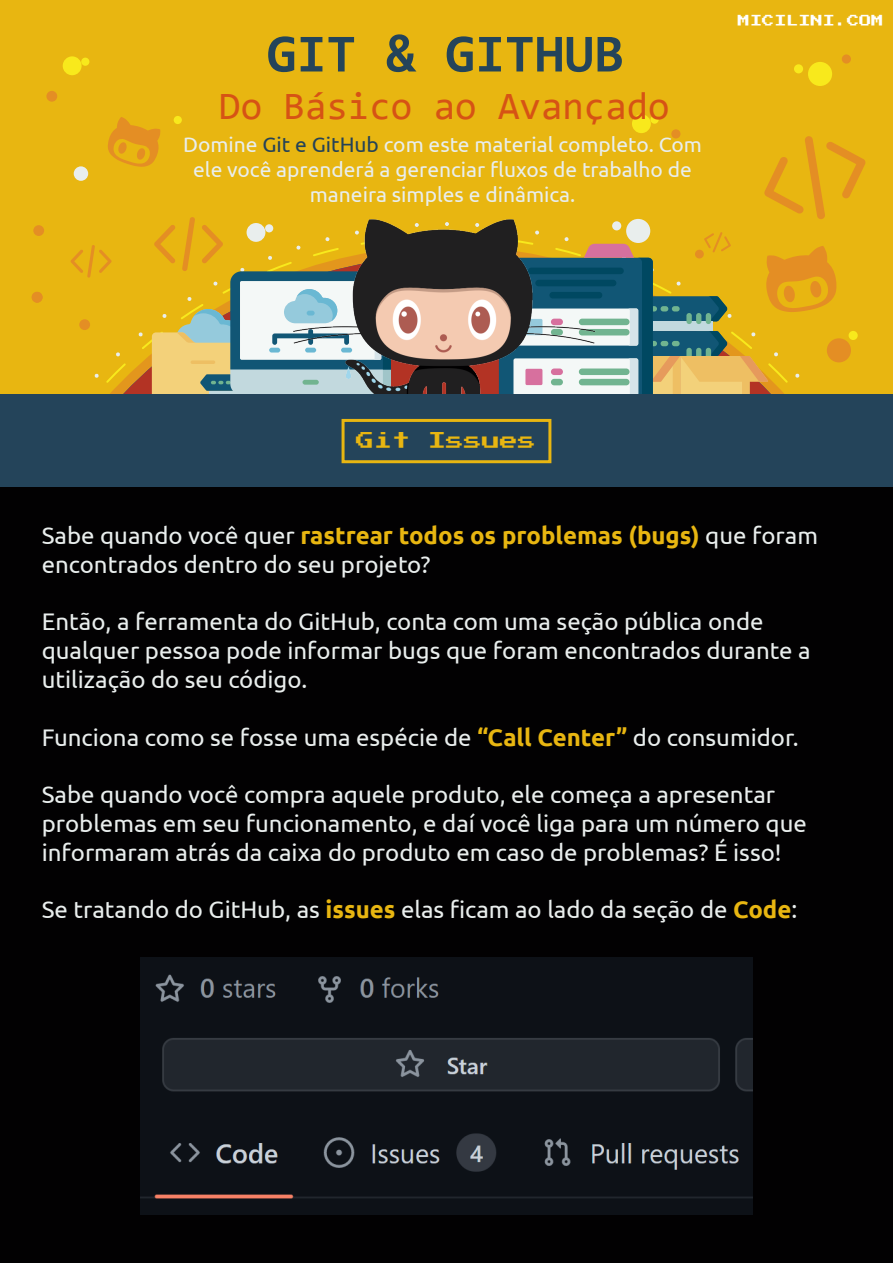
<style>
.page{position:relative;width:893px;height:1263px;background:#fff}
.page>*{position:absolute;margin:0;border:0;box-sizing:border-box;transform-origin:0 0}
.t1{font:700 54.15px "Consolas";color:#24445a}
.t2{font:39px "Consolas";color:#d65315}
.t3{font:24px/28.8px "Ubuntu";color:#e9eeed}
.t4{font:21px/25.2px "Ubuntu";color:#e9eeed;text-align:center}
.t5{font:18px "Press Start 2 P";color:#e8b611}
.t6{font:12.15px "Press Start 2 P";color:#fff}
.s1{color:#244258}
.s2{font-weight:700;color:#e8b611}
</style>
<div class="page">
<div style="left:0;top:0;width:893px;height:408px;background:#e8b611"></div>
<svg style="left:94px;top:373px;width:5px;height:5px"></svg>
<svg style="left:107px;top:352px;width:31px;height:42px"></svg>
<div style="left:808px;top:62px;width:24px;height:24px;background:#f8e91c;border-radius:50%"></div>
<div style="left:32px;top:292px;width:11px;height:11px;background:#e48e24;border-radius:50%"></div>
<div style="left:79px;top:319px;width:11px;height:11px;background:#e48e24;border-radius:50%"></div>
<div style="left:46px;top:91px;width:11px;height:11px;background:#e48e24;border-radius:50%"></div>
<div style="left:33px;top:225px;width:11px;height:11px;background:#e48e24;border-radius:50%"></div>
<div style="left:81px;top:58px;width:8px;height:8px;background:#f8e91c;border-radius:50%"></div>
<div style="left:794px;top:64px;width:9px;height:9px;background:#f8e91c;border-radius:50%"></div>
<div style="left:626px;top:219px;width:24px;height:24px;background:#e9eeed;border-radius:50%"></div>
<div style="left:612px;top:221px;width:9px;height:9px;background:#e9eeed;border-radius:50%"></div>
<div style="left:842px;top:54px;width:9px;height:10px;background:#e48e24;border-radius:50%"></div>
<div style="left:671px;top:129px;width:9px;height:9px;background:#e48e24;border-radius:50%"></div>
<div style="left:827px;top:338px;width:24px;height:24px;background:#e48e24;border-radius:50%"></div>
<div style="left:849px;top:331px;width:9px;height:9px;background:#f8e91c;border-radius:50%"></div>
<div style="left:74px;top:166px;width:14px;height:15px;background:#e9eeed;border-radius:50%"></div>
<div style="left:174px;top:116px;width:8px;height:8px;background:#f8e91c;border-radius:50%"></div>
<div style="left:63px;top:56px;width:19px;height:19px;background:#f8e91c;border-radius:50%"></div>
<div style="left:650px;top:116px;width:9px;height:8px;background:#f8e91c;border-radius:50%"></div>
<div style="left:632px;top:114px;width:19px;height:19px;background:#f8e91c;border-radius:50%"></div>
<svg style="left:70px;top:245px;width:42px;height:33px"></svg>
<svg style="left:764px;top:136px;width:102px;height:83px"></svg>
<svg style="left:108px;top:117px;width:52px;height:50px"></svg>
<svg style="left:605px;top:232px;width:232px;height:162px"></svg>
<div style="left:528px;top:268px;width:96px;height:6px;background:#004861;border-radius:3px"></div>
<div style="left:535px;top:280px;width:81px;height:6px;background:#004861;border-radius:3px"></div>
<svg style="left:138px;top:217px;width:146px;height:177px"></svg>
<img style="left:284px;top:219px;width:321px;height:175px">
<div style="left:0;top:394px;width:893px;height:95px;background:#24445a"></div>
<div style="left:342px;top:419px;width:209px;height:44px;border:3px solid #e8b611"></div>
<div style="left:0;top:487px;width:893px;height:776px;background:#020102"></div>
<img style="left:140px;top:958px;width:613px;height:256px">
<h1 class="t1" style="left:267px;top:19px;width:358px">GIT &amp; GITHUB</h1>
<h2 class="t2" style="left:219px;top:80px;width:452px">Do Básico ao Avançado</h2>
<p class="t4" style="left:183px;top:131px;width:520px">Domine <span class="s1">Git e GitHub</span> com este material completo. Com ele você aprenderá a gerenciar fluxos de trabalho de maneira simples e dinâmica.</p>
<p class="t6" style="left:738px;top:14px;width:147px">MICILINI.COM</p>
<p class="t5" style="left:356px;top:432px;width:182px">Git Issues</p>
<p class="t3" style="left:42px;top:520px;width:778px">Sabe quando você quer <span class="s2">rastrear todos os problemas (bugs)</span> que foram encontrados dentro do seu projeto?</p>
<p class="t3" style="left:42px;top:607px;width:770px">Então, a ferramenta do GitHub, conta com uma seção pública onde qualquer pessoa pode informar bugs que foram encontrados durante a utilização do seu código.</p>
<p class="t3" style="left:42px;top:722px;width:759px">Funciona como se fosse uma espécie de <span class="s2">“Call Center”</span> do consumidor.</p>
<p class="t3" style="left:42px;top:779px;width:767px">Sabe quando você compra aquele produto, ele começa a apresentar problemas em seu funcionamento, e daí você liga para um número que informaram atrás da caixa do produto em caso de problemas? É isso!</p>
<p class="t3" style="left:42px;top:895px;width:757px">Se tratando do GitHub, as <span class="s2">issues</span> elas ficam ao lado da seção de <span class="s2">Code</span>:</p>
</div>
